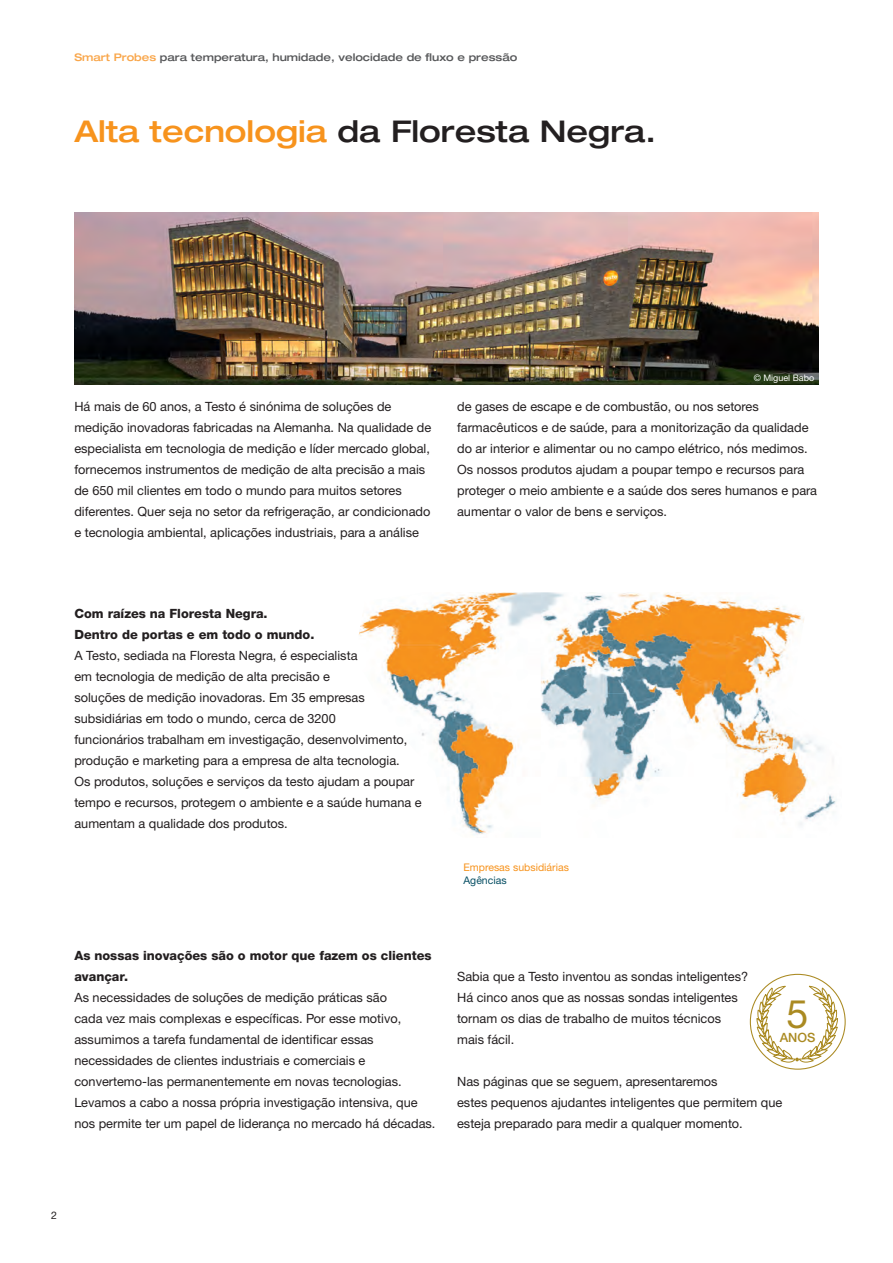
<style>
.page{position:relative;width:893px;height:1263px;background:#fff}
.page>*{position:absolute;margin:0;border:0;box-sizing:border-box;transform-origin:0 0}
.t1{font:39.45px "Helvetica Neue LTW1 G";color:#aa8a22}
.Headline{font:500 expanded 30px "Helvetica Neue LTW1 G";color:#231f20}
.Copy_8_5_pt{font:12.75px/21px "Helvetica Neue LTW1 G";color:#231f20}
.Copy_8_5_pt-2{font:800 12.75px/21px "Helvetica Neue LTW1 G";color:#231f20}
.t2{font:500 12.75px "Helvetica Neue LTW1 G";color:#aa8a22}
.Rubrik{font:500 expanded 10.5px "Helvetica Neue LTW1 G";color:#57585a}
.Copy_8_5_pt-3{font:10.5px "Helvetica Neue LTW1 G";color:#f7931d}
.Copy_8_5_pt-4{font:10.5px "Helvetica Neue LTW1 G";color:#074f64}
.Copy_7_pt{font:10.5px "Helvetica Neue LTW1 G";color:#231f20}
.Copy_8_5_pt-5{font:9px "Helvetica Neue LTW1 G";color:#fff}
.s1{color:#f9a64a}
.s2{color:#f7931d}
</style>
<div class="page">
<img style="left:74px;top:213px;width:745px;height:172px">
<img style="left:359px;top:592px;width:417px;height:243px">
<hr style="left:892px;top:213px;width:1px;height:1050px;background:#cedce5">
<svg style="left:776px;top:570px;width:117px;height:656px"></svg>
<svg style="left:756px;top:985px;width:82px;height:77px"></svg>
<p class="Rubrik" style="left:74px;top:50px;width:444px"><span class="s1">Smart Probes</span> para temperatura, humidade, velocidade de fluxo e pressão</p>
<p class="Headline" style="left:74px;top:112px;width:583px"><span class="s2">Alta tecnologia</span> da Floresta Negra.</p>
<p class="Copy_8_5_pt-5" style="left:754px;top:372px;width:62px">© Miguel Babo</p>
<p class="Copy_8_5_pt" style="left:74px;top:396px;width:358px">Há mais de 60 anos, a Testo é sinónima de soluções de medição inovadoras fabricadas na Alemanha. Na qualidade de especialista em tecnologia de medição e líder mercado global, fornecemos instrumentos de medição de alta precisão a mais de 650 mil clientes em todo o mundo para muitos setores diferentes. Quer seja no setor da refrigeração, ar condicionado e tecnologia ambiental, aplicações industriais, para a análise</p>
<p class="Copy_8_5_pt" style="left:457px;top:396px;width:361px">de gases de escape e de combustão, ou nos setores farmacêuticos e de saúde, para a monitorização da qualidade do ar interior e alimentar ou no campo elétrico, nós medimos.<br>Os nossos produtos ajudam a poupar tempo e recursos para proteger o meio ambiente e a saúde dos seres humanos e para aumentar o valor de bens e serviços.</p>
<p class="Copy_8_5_pt-2" style="left:74px;top:603px;width:242px">Com raízes na Floresta Negra.<br>Dentro de portas e em todo o mundo.</p>
<p class="Copy_8_5_pt" style="left:74px;top:645px;width:349px">A Testo, sediada na Floresta Negra, é especialista<br>em tecnologia de medição de alta precisão e<br>soluções de medição inovadoras. Em 35 empresas subsidiárias em todo o mundo, cerca de 3200<br>funcionários trabalham em investigação, desenvolvimento, produção e marketing para a empresa de alta tecnologia.<br>Os produtos, soluções e serviços da testo ajudam a poupar tempo e recursos, protegem o ambiente e a saúde humana e aumentam a qualidade dos produtos.</p>
<p class="Copy_8_5_pt-3" style="left:463px;top:860px;width:107px">Empresas subsidiárias</p>
<p class="Copy_8_5_pt-4" style="left:463px;top:874px;width:45px">Agências</p>
<p class="Copy_8_5_pt-2" style="left:74px;top:944px;width:359px">As nossas inovações são o motor que fazem os clientes avançar.</p>
<p class="Copy_8_5_pt" style="left:74px;top:986px;width:362px">As necessidades de soluções de medição práticas são<br>cada vez mais complexas e específicas. Por esse motivo, assumimos a tarefa fundamental de identificar essas necessidades de clientes industriais e comerciais e convertemo-las permanentemente em novas tecnologias.<br>Levamos a cabo a nossa própria investigação intensiva, que nos permite ter um papel de liderança no mercado há décadas.</p>
<p class="Copy_8_5_pt" style="left:457px;top:965px;width:293px">Sabia que a Testo inventou as sondas inteligentes?<br>Há cinco anos que as nossas sondas inteligentes tornam os dias de trabalho de muitos técnicos mais fácil.</p>
<p class="Copy_8_5_pt" style="left:457px;top:1070px;width:327px">Nas páginas que se seguem, apresentaremos<br>estes pequenos ajudantes inteligentes que permitem que esteja preparado para medir a qualquer momento.</p>
<p class="t1" style="left:787px;top:990px;width:23px">5</p>
<p class="t2" style="left:780px;top:1029px;width:37px">ANOS</p>
<p class="Copy_7_pt" style="left:51px;top:1209px;width:7px">2</p>
</div>
